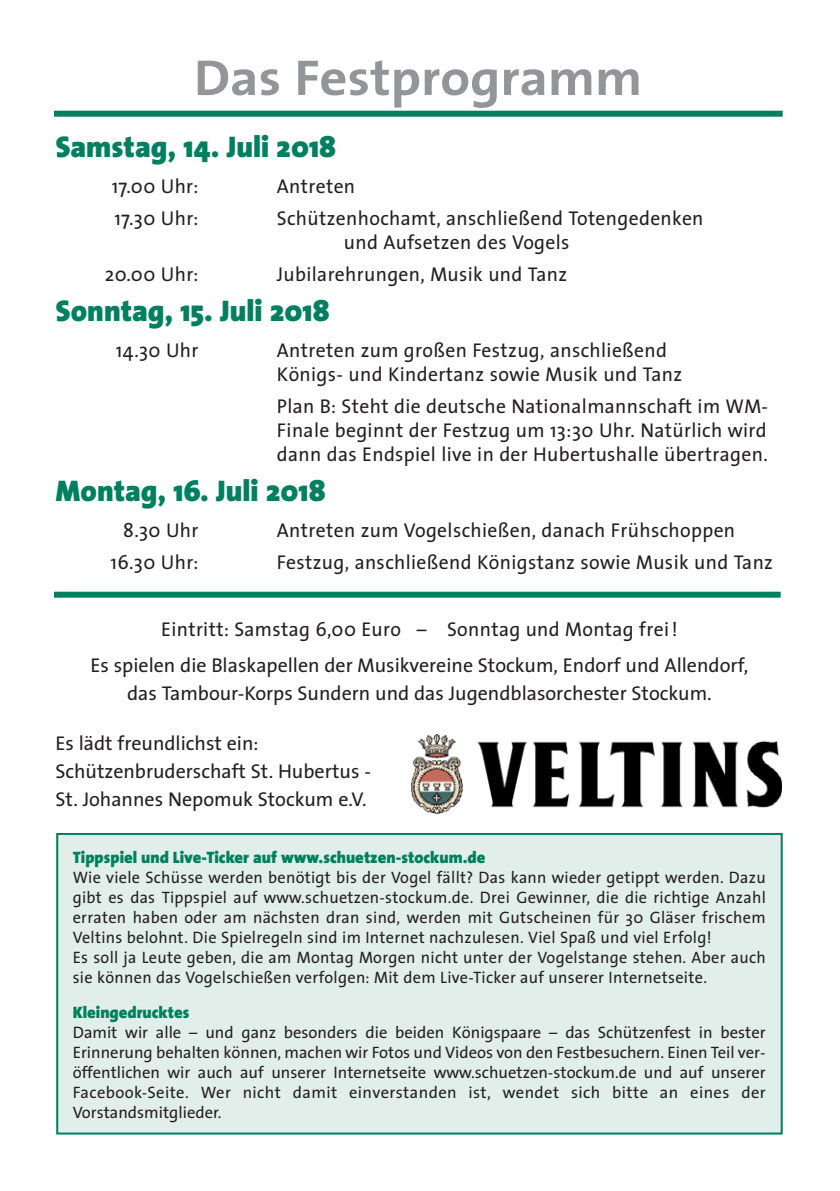
<style>
.page{position:relative;width:840px;height:1191px;background:#fff}
.page>*{position:absolute;margin:0;border:0;box-sizing:border-box;transform-origin:0 0}
.t1{font:700 50.6px "Thesis Sans";color:#939598;scale:1.08 1}
.t2{font:900 30px "Thesis Sans";color:#00805f}
.t3{font:20px/24px "Thesis Sans";letter-spacing:.02em;color:#231f20}
.t4{font:20px/28px "Thesis Sans";color:#231f20;text-align:center}
.t5{font:16.6px/20px "Thesis Sans";letter-spacing:.02em;color:#231f20}
.t6{font:900 16.6px "Thesis Sans";color:#00805f}
</style>
<div class="page">
<div style="left:54px;top:591px;width:726px;height:6px;background:#00805f"></div>
<div style="left:54px;top:111px;width:728px;height:6px;background:#00805f"></div>
<img style="left:411px;top:735px;width:370px;height:78px">
<div style="left:57px;top:834px;width:724px;height:299px;background:#e2eee9"></div>
<div style="left:56px;top:833px;width:726px;height:301px;border:2px solid #00805f"></div>
<h1 class="t1" style="left:194px;top:56px;width:416px">Das Festprogramm</h1>
<h2 class="t2" style="left:56px;top:134px;width:282px">Samstag, 14. Juli 2018</h2>
<p class="t3" style="left:112px;top:176px;width:88px">17.00 Uhr:</p>
<p class="t3" style="left:277px;top:176px;width:80px">Antreten</p>
<p class="t3" style="left:114px;top:208px;width:86px">17.30 Uhr:</p>
<p class="t3" style="left:344px;top:208px;width:361px;text-indent:-67px">Schützenhochamt, anschließend Totengedenken und Aufsetzen des Vogels</p>
<p class="t3" style="left:105px;top:264px;width:95px">20.00 Uhr:</p>
<p class="t3" style="left:277px;top:264px;width:291px">Jubilarehrungen, Musik und Tanz</p>
<h2 class="t2" style="left:56px;top:298px;width:275px">Sonntag, 15. Juli 2018</h2>
<p class="t3" style="left:116px;top:340px;width:84px">14.30 Uhr</p>
<p class="t3" style="left:277px;top:340px;width:406px">Antreten zum großen Festzug, anschließend<br>Königs- und Kindertanz sowie Musik und Tanz</p>
<p class="t3" style="left:277px;top:396px;width:492px;text-align:justify">Plan B: Steht die deutsche Nationalmannschaft im WM-Finale beginnt der Festzug um 13:30 Uhr. Natürlich wird dann das Endspiel live in der Hubertushalle übertragen.</p>
<h2 class="t2" style="left:56px;top:478px;width:271px">Montag, 16. Juli 2018</h2>
<p class="t3" style="left:123px;top:520px;width:77px">8.30 Uhr</p>
<p class="t3" style="left:277px;top:520px;width:459px">Antreten zum Vogelschießen, danach Frühschoppen</p>
<p class="t3" style="left:110px;top:552px;width:89px">16.30 Uhr:</p>
<p class="t3" style="left:277px;top:552px;width:497px">Festzug, anschließend Königstanz sowie Musik und Tanz</p>
<p class="t4" style="left:90px;top:612px;width:659px;line-height:36px">Eintritt: Samstag 6,00 Euro – Sonntag und Montag frei !<br>Es spielen die Blaskapellen der Musikvereine Stockum, Endorf und Allendorf,</p>
<p class="t4" style="left:127px;top:680px;width:586px">das Tambour-Korps Sundern und das Jugendblasorchester Stockum.</p>
<p class="t4" style="left:55px;top:731px;width:317px;text-align:left">Es lädt freundlichst ein:<br>Schützenbruderschaft St. Hubertus -<br>St. Johannes Nepomuk Stockum e.V.</p>
<p class="t6" style="left:73px;top:850px;width:414px">Tippspiel und Live-Ticker auf www.schuetzen-stockum.de</p>
<p class="t5" style="left:73px;top:869px;width:694px">Wie viele Schüsse werden benötigt bis der Vogel fällt? Das kann wieder getippt werden. Dazu gibt es das Tippspiel auf www.schuetzen-stockum.de. Drei Gewinner, die die richtige Anzahl erraten haben oder am nächsten dran sind, werden mit Gutscheinen für 30 Gläser frischem Veltins belohnt. Die Spielregeln sind im Internet nachzulesen. Viel Spaß und viel Erfolg!<br>Es soll ja Leute geben, die am Montag Morgen nicht unter der Vogelstange stehen. Aber auch sie können das Vogelschießen verfolgen: Mit dem Live-Ticker auf unserer Internetseite.</p>
<p class="t6" style="left:73px;top:1004px;width:118px">Kleingedrucktes</p>
<p class="t5" style="left:73px;top:1023px;width:694px;text-align:justify">Damit wir alle – und ganz besonders die beiden Königspaare – das Schützenfest in bester Erinnerung behalten können, machen wir Fotos und Videos von den Festbesuchern. Einen Teil ver&shy;öffentlichen wir auch auf unserer Internetseite www.schuetzen-stockum.de und auf unserer Facebook-Seite. Wer nicht damit einverstanden ist, wendet sich bitte an eines der Vorstandsmitglieder.</p>
</div>
